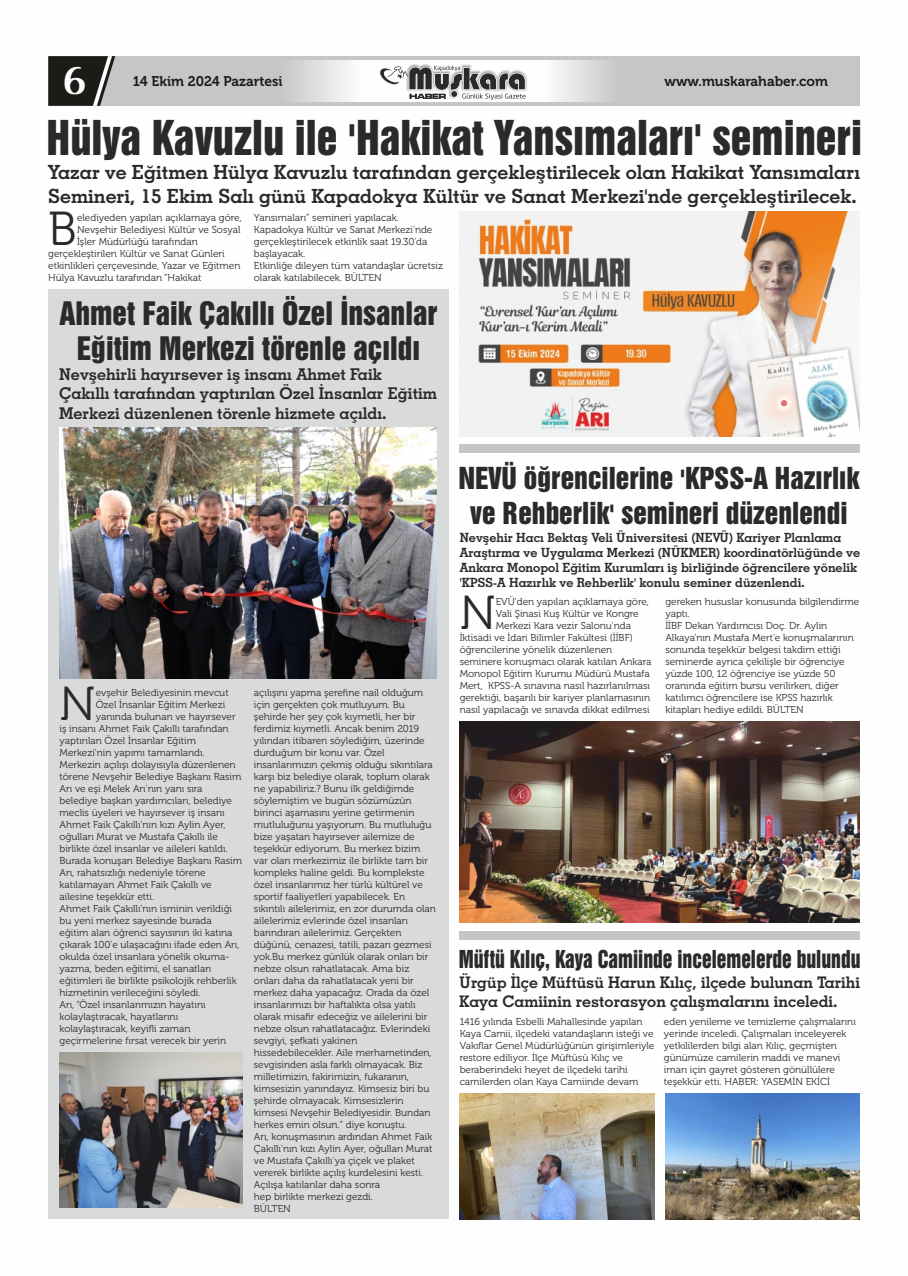
<style>
.page{position:relative;width:908px;height:1276px;background:#fff}
.page>*{position:absolute;margin:0;border:0;box-sizing:border-box;transform-origin:0 0}
.t1{font:47.5px "Museo 300";color:#2b2a29}
.t2{font:43.8px "Swiss 921 BT";color:#2b2a29}
.t3{font:700 40.3px "Optima";color:#fefefe}
.t4{font:29.6px/34.1px "Swiss 921 BT";color:#2b2a29;text-align:center}
.t5{font:27.6px/35.4px "Swiss 921 BT";color:#2b2a29;text-align:center}
.t6{font:22.5px "Swiss 921 BT";color:#2b2a29;scale:.87 1}
.t7{font:19.6px/23.5px "Geometric Slabserif 703 Bold BT";color:#2b2a29}
.t8{font:16.2px/19.5px "Geometric Slabserif 703 Bold BT";color:#2b2a29}
.t9{font:16px/19.1px "Geometric Slabserif 703 Bold BT";color:#2b2a29}
.t10{font:14px "Museo 700";color:#1c1b17}
.t11{font:12.7px/15.2px "Geometric Slabserif 703 Bold BT";color:#2b2a29}
.t12{font:10px/12px "Museo 300";color:#2b2a29}
</style>
<div class="page">
<div style="left:48px;top:56px;width:811px;height:50px;background:#c5c6c6"></div>
<img style="left:295px;top:60px;width:310px;height:42px">
<svg style="left:48px;top:56px;width:67px;height:50px;background:#3d3c39"></svg>
<img style="left:406px;top:64px;width:121px;height:36px">
<svg style="left:378px;top:66px;width:148px;height:36px;background:#aeadad"></svg>
<img style="left:459px;top:211px;width:400px;height:225px">
<div style="left:48px;top:289px;width:400px;height:929px;background:#d9dada"></div>
<img style="left:60px;top:427px;width:377px;height:251px">
<img style="left:60px;top:1053px;width:182px;height:154px">
<div style="left:459px;top:444px;width:400px;height:9px;background:#c5c6c6"></div>
<img style="left:459px;top:1093px;width:194px;height:126px">
<img style="left:665px;top:1093px;width:194px;height:126px">
<div style="left:459px;top:931px;width:400px;height:8px;background:#c5c6c6"></div>
<img style="left:459px;top:722px;width:400px;height:200px">
<h3 class="t3" style="left:62px;top:63px;width:26px">6</h3>
<h3 class="t10" style="left:133px;top:75px;width:151px">14 Ekim 2024 Pazartesi</h3>
<h3 class="t10" style="left:664px;top:75px;width:165px">www.muskarahaber.com</h3>
<h2 class="t2" style="left:47px;top:122px;width:816px">Hülya Kavuzlu ile 'Hakikat Yansımaları' semineri</h2>
<h3 class="t7" style="left:48px;top:162px;width:813px">Yazar ve Eğitmen Hülya Kavuzlu tarafından gerçekleştirilecek olan Hakikat Yansımaları<br>Semineri, 15 Ekim Salı günü Kapadokya Kültür ve Sanat Merkezi'nde gerçekleştirilecek.</h3>
<h1 class="t1" style="left:48px;top:209px;width:30px">B</h1>
<p class="t12" style="left:77px;top:212px;width:166px">elediyeden yapılan açıklamaya göre,</p>
<p class="t12" style="left:77px;top:224px;width:165px">Nevşehir Belediyesi Kültür ve Sosyal</p>
<p class="t12" style="left:77px;top:236px;width:122px">İşler Müdürlüğü tarafından</p>
<p class="t12" style="left:48px;top:248px;width:178px">gerçekleştirilen Kültür ve Sanat Günleri</p>
<p class="t12" style="left:48px;top:260px;width:194px">etkinlikleri çerçevesinde, Yazar ve Eğitmen</p>
<p class="t12" style="left:48px;top:272px;width:155px">Hülya Kavuzlu tarafından “Hakikat</p>
<p class="t12" style="left:254px;top:212px;width:190px">Yansımaları” semineri yapılacak.<br>Kapadokya Kültür ve Sanat Merkezi'nde gerçekleştirilecek etkinlik saat 19.30'da başlayacak.<br>Etkinliğe dileyen tüm vatandaşlar ücretsiz olarak katılabilecek. BÜLTEN</p>
<h3 class="t4" style="left:59px;top:301px;width:379px">Ahmet Faik Çakıllı Özel İnsanlar<br>Eğitim Merkezi törenle açıldı</h3>
<h3 class="t8" style="left:59px;top:366px;width:379px">Nevşehirli hayırsever iş insanı Ahmet Faik<br>Çakıllı tarafından yaptırılan Özel İnsanlar Eğitim<br>Merkezi düzenlenen törenle hizmete açıldı.</h3>
<h1 class="t1" style="left:60px;top:684px;width:38px">N</h1>
<p class="t12" style="left:96px;top:688px;width:134px">evşehir Belediyesinin mevcut</p>
<p class="t12" style="left:96px;top:700px;width:131px">Özel İnsanlar Eğitim Merkezi</p>
<p class="t12" style="left:96px;top:712px;width:141px">yanında bulunan ve hayırsever</p>
<p class="t12" style="left:60px;top:724px;width:170px">iş insanı Ahmet Faik Çakıllı tarafından</p>
<p class="t12" style="left:60px;top:736px;width:138px">yaptırılan Özel İnsanlar Eğitim</p>
<p class="t12" style="left:60px;top:748px;width:147px">Merkezi'nin yapımı tamamlandı.</p>
<p class="t12" style="left:60px;top:760px;width:177px">Merkezin açılışı dolayısıyla düzenlenen</p>
<p class="t12" style="left:60px;top:772px;width:183px">törene Nevşehir Belediye Başkanı Rasim</p>
<p class="t12" style="left:60px;top:784px;width:144px">Arı ve eşi Melek Arı'nın yanı sıra</p>
<p class="t12" style="left:60px;top:796px;width:174px">belediye başkan yardımcıları, belediye</p>
<p class="t12" style="left:60px;top:808px;width:167px">meclis üyeleri ve hayırsever iş insanı</p>
<p class="t12" style="left:60px;top:820px;width:167px">Ahmet Faik Çakıllı'nın kızı Aylin Ayer,</p>
<p class="t12" style="left:60px;top:832px;width:160px">oğulları Murat ve Mustafa Çakıllı ile</p>
<p class="t12" style="left:60px;top:844px;width:170px">birlikte özel insanlar ve aileleri katıldı.</p>
<p class="t12" style="left:60px;top:856px;width:184px">Burada konuşan Belediye Başkanı Rasim</p>
<p class="t12" style="left:60px;top:868px;width:148px">Arı, rahatsızlığı nedeniyle törene</p>
<p class="t12" style="left:60px;top:880px;width:153px">katılamayan Ahmet Faik Çakıllı ve</p>
<p class="t12" style="left:60px;top:892px;width:96px">ailesine teşekkür etti.</p>
<p class="t12" style="left:60px;top:904px;width:174px">Ahmet Faik Çakıllı'nın isminin verildiği</p>
<p class="t12" style="left:60px;top:916px;width:154px">bu yeni merkez sayesinde burada</p>
<p class="t12" style="left:60px;top:928px;width:174px">eğitim alan öğrenci sayısının iki katına</p>
<p class="t12" style="left:60px;top:940px;width:181px">çıkarak 100'e ulaşacağını ifade eden Arı,</p>
<p class="t12" style="left:60px;top:952px;width:171px">okulda özel insanlara yönelik okuma-</p>
<p class="t12" style="left:60px;top:964px;width:153px">yazma, beden eğitimi, el sanatları</p>
<p class="t12" style="left:60px;top:976px;width:178px">eğitimleri ile birlikte psikolojik rehberlik</p>
<p class="t12" style="left:60px;top:988px;width:142px">hizmetinin verileceğini söyledi.</p>
<p class="t12" style="left:60px;top:1000px;width:147px">Arı, “Özel insanlarımızın hayatını</p>
<p class="t12" style="left:60px;top:1012px;width:120px">kolaylaştıracak, hayatlarını</p>
<p class="t12" style="left:60px;top:1024px;width:132px">kolaylaştıracak, keyifli zaman</p>
<p class="t12" style="left:60px;top:1036px;width:168px">geçirmelerine fırsat verecek bir yerin</p>
<p class="t12" style="left:254px;top:688px;width:183px">açılışını yapma şerefine nail olduğum için gerçekten çok mutluyum. Bu şehirde her şey çok kıymetli, her bir ferdimiz kıymetli. Ancak benim 2019 yılından itibaren söylediğim, üzerinde durduğum bir konu var. Özel insanlarımızın çekmiş olduğu sıkıntılara karşı biz belediye olarak, toplum olarak ne yapabiliriz.? Bunu ilk geldiğimde söylemiştim ve bugün sözümüzün birinci aşamasını yerine getirmenin mutluluğunu yaşıyorum. Bu mutluluğu bize yaşatan hayırsever ailemize de teşekkür ediyorum. Bu merkez bizim var olan merkezimiz ile birlikte tam bir kompleks haline geldi. Bu komplekste özel insanlarımız her türlü kültürel ve sportif faaliyetleri yapabilecek. En sıkıntılı ailelerimiz, en zor durumda olan ailelerimiz evlerinde özel insanları barındıran ailelerimiz. Gerçekten düğünü, cenazesi, tatili, pazarı gezmesi yok.Bu merkez günlük olarak onları bir nebze olsun rahatlatacak. Ama biz onları daha da rahatlatacak yeni bir merkez daha yapacağız. Orada da özel insanlarımızı bir haftalıkta olsa yatılı olarak misafir edeceğiz ve ailelerini bir nebze olsun rahatlatacağız. Evlerindeki sevgiyi, şefkati yakinen hissedebilecekler. Aile merhametinden, sevgisinden asla farklı olmayacak. Biz milletimizin, fakirimizin, fukaranın, kimsesizin yanındayız. Kimsesiz biri bu şehirde olmayacak. Kimsesizlerin kimsesi Nevşehir Belediyesidir. Bundan herkes emin olsun.” diye konuştu.<br>Arı, konuşmasının ardından Ahmet Faik Çakıllı'nın kızı Aylin Ayer, oğulları Murat ve Mustafa Çakıllı'ya çiçek ve plaket vererek birlikte açılış kurdelesini kesti.<br>Açılışa katılanlar daha sonra<br>hep birlikte merkezi gezdi.<br>BÜLTEN</p>
<h3 class="t5" style="left:458px;top:464px;width:402px">NEVÜ öğrencilerine 'KPSS-A Hazırlık ve Rehberlik' semineri düzenlendi</h3>
<p class="t11" style="left:459px;top:531px;width:401px">Nevşehir Hacı Bektaş Veli Üniversitesi (NEVÜ) Kariyer Planlama Araştırma ve Uygulama Merkezi (NÜKMER) koordinatörlüğünde ve Ankara Monopol Eğitim Kurumları iş birliğinde öğrencilere yönelik 'KPSS-A Hazırlık ve Rehberlik' konulu seminer düzenlendi.</p>
<p class="t12" style="left:495px;top:597px;width:155px">EVÜ'den yapılan açıklamaya göre,</p>
<h1 class="t1" style="left:459px;top:593px;width:38px">N</h1>
<p class="t12" style="left:665px;top:597px;width:195px">gereken hususlar konusunda bilgilendirme yaptı.<br>İİBF Dekan Yardımcısı Doç. Dr. Aylin Alkaya'nın Mustafa Mert'e konuşmalarının sonunda teşekkür belgesi takdim ettiği seminerde ayrıca çekilişle bir öğrenciye yüzde 100, 12 öğrenciye ise yüzde 50 oranında eğitim bursu verilirken, diğer katılımcı öğrencilere ise KPSS hazırlık kitapları hediye edildi. BÜLTEN</p>
<p class="t12" style="left:495px;top:609px;width:144px">Vali Şinasi Kuş Kültür ve Kongre</p>
<p class="t12" style="left:495px;top:621px;width:137px">Merkezi Kara vezir Salonu'nda</p>
<p class="t12" style="left:459px;top:633px;width:174px">İktisadi ve İdari Bilimler Fakültesi (İİBF)</p>
<p class="t12" style="left:459px;top:645px;width:154px">öğrencilerine yönelik düzenlenen</p>
<p class="t12" style="left:459px;top:657px;width:193px">seminere konuşmacı olarak katılan Ankara</p>
<p class="t12" style="left:459px;top:669px;width:191px">Monopol Eğitim Kurumu Müdürü Mustafa</p>
<p class="t12" style="left:459px;top:681px;width:192px">Mert, KPSS-A sınavına nasıl hazırlanılması</p>
<p class="t12" style="left:459px;top:693px;width:192px">gerektiği, başarılı bir kariyer planlamasının</p>
<p class="t12" style="left:459px;top:705px;width:191px">nasıl yapılacağı ve sınavda dikkat edilmesi</p>
<h3 class="t6" style="left:458px;top:951px;width:463px">Müftü Kılıç, Kaya Camiinde incelemelerde bulundu</h3>
<h3 class="t9" style="left:459px;top:974px;width:402px">Ürgüp İlçe Müftüsü Harun Kılıç, ilçede bulunan Tarihi<br>Kaya Camiinin restorasyon çalışmalarını inceledi.</h3>
<p class="t12" style="left:459px;top:1016px;width:196px">1416 yılında Esbelli Mahallesinde yapılan Kaya Camii, ilçedeki vatandaşların isteği ve Vakıflar Genel Müdürlüğünün girişimleriyle restore ediliyor. İlçe Müftüsü Kılıç ve beraberindeki heyet de ilçedeki tarihi camilerden olan Kaya Camiinde devam</p>
<p class="t12" style="left:663px;top:1016px;width:193px">eden yenileme ve temizleme çalışmalarını yerinde inceledi. Çalışmaları inceleyerek yetkililerden bilgi alan Kılıç, geçmişten günümüze camilerin maddi ve manevi imarı için gayret gösteren gönüllülere teşekkür etti. HABER: YASEMİN EKİCİ</p>
</div>
